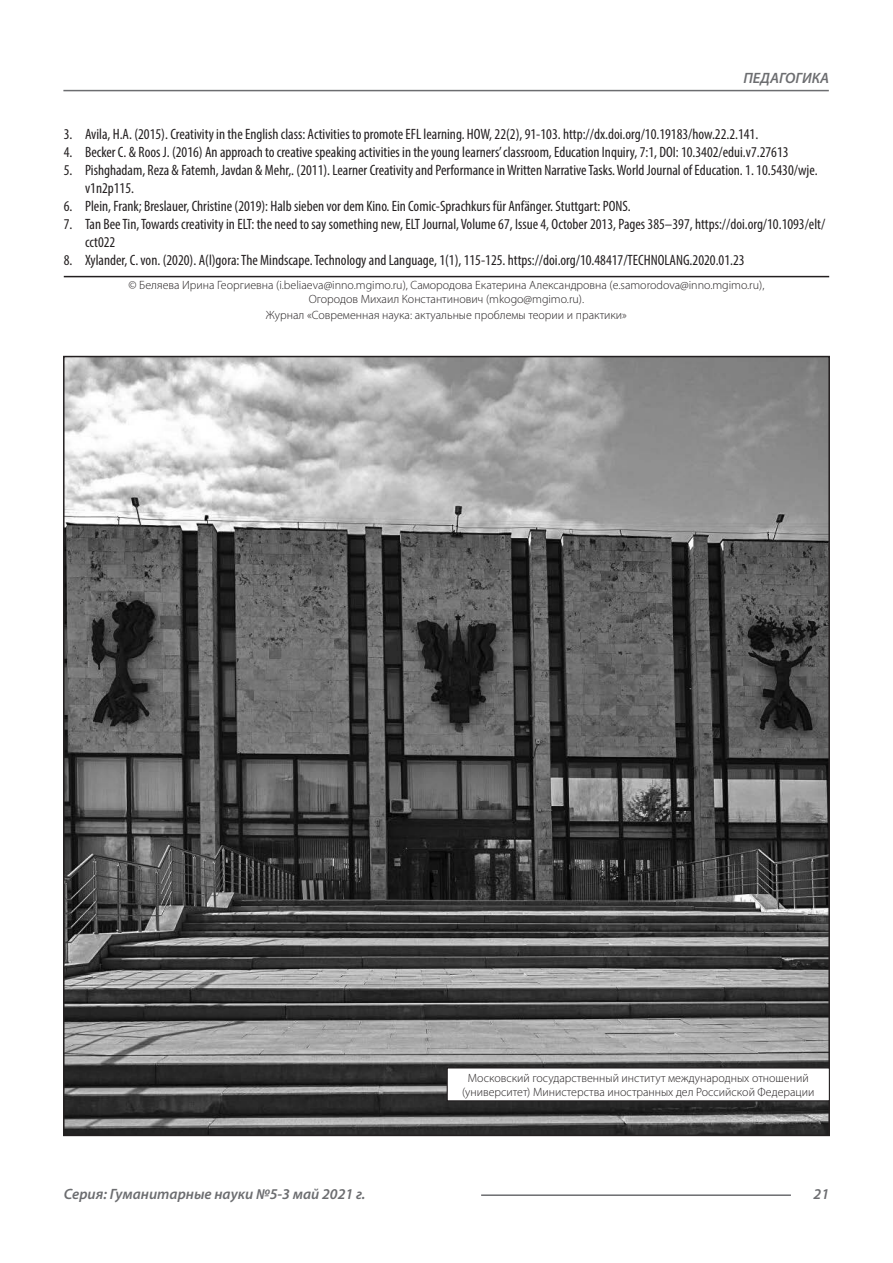
<style>
.page{position:relative;width:893px;height:1263px;background:#fff}
.page>*{position:absolute;margin:0;border:0;box-sizing:border-box;transform-origin:0 0}
.t1{font:condensed 15px/18px "Myriad Pro";color:#231f20}
.t2{font:italic 600 15px "Myriad Pro";color:#6c6d70}
.Автор_копирайт{font:300 12px/14.4px "Myriad Pro";color:#231f20;text-align:center}
</style>
<div class="page">
<hr style="left:63px;top:90px;width:766px;height:1px;background:#6c6d70">
<hr style="left:481px;top:1194px;width:310px;height:2px;background:#6c6d70">
<hr style="left:64px;top:276px;width:765px;height:1px;background:#231f20">
<img style="left:66px;top:359px;width:761px;height:774px">
<div style="left:447px;top:1068px;width:382px;height:33px;background:#fff"></div>
<div style="left:447px;top:1067px;width:383px;height:34px;border:1px solid #231f20"></div>
<p class="t2" style="left:743px;top:69px;width:87px">ПЕДАГОГИКА</p>
<p class="t1" style="left:64px;top:125px;width:696px">3. Avila, H.A. (2015). Creativity in the English class: Activities to promote EFL learning. HOW, 22(2), 91-103. http://dx.doi.org/10.19183/how.22.2.141.</p>
<p class="t1" style="left:64px;top:143px;width:726px">4. Becker C. &amp; Roos J. (2016) An approach to creative speaking activities in the young learners’ classroom, Education Inquiry, 7:1, DOI: 10.3402/edui.v7.27613</p>
<p class="t1" style="left:85px;top:161px;width:734px;text-indent:-21px">5. Pishghadam, Reza &amp; Fatemh, Javdan &amp; Mehr,. (2011). Learner Creativity and Performance in Written Narrative Tasks. World Journal of Education. 1. 10.5430/wje. v1n2p115.</p>
<p class="t1" style="left:64px;top:197px;width:568px">6. Plein, Frank; Breslauer, Christine (2019): Halb sieben vor dem Kino. Ein Comic-Sprachkurs für Anfänger. Stuttgart: PONS.</p>
<p class="t1" style="left:85px;top:215px;width:742px;text-indent:-21px">7. Tan Bee Tin, Towards creativity in ELT: the need to say something new, ELT Journal, Volume 67, Issue 4, October 2013, Pages 385–397, https://doi.org/10.1093/elt/ cct022</p>
<p class="t1" style="left:64px;top:251px;width:682px">8. Xylander, C. von. (2020). A(l)gora: The Mindscape. Technology and Language, 1(1), 115-125. https://doi.org/10.48417/TECHNOLANG.2020.01.23</p>
<p class="Автор_копирайт" style="left:129px;top:277px;width:637px">© Беляева Ирина Георгиевна (i.beliaeva@inno.mgimo.ru), Самородова Екатерина Александровна (e.samorodova@inno.mgimo.ru),<br>Огородов Михаил Константинович (mkogo@mgimo.ru).</p>
<p class="Автор_копирайт" style="left:266px;top:308px;width:363px">Журнал «Современная наука: актуальные проблемы теории и практики»</p>
<p class="Автор_копирайт" style="left:462px;top:1070px;width:354px">Московский государственный институт международных отношений (университет) Министерства иностранных дел Российской Федерации</p>
<p class="t2" style="left:64px;top:1184px;width:303px">Серия: Гуманитарные науки №5-3 май 2021 г.</p>
<p class="t2" style="left:814px;top:1184px;width:17px">21</p>
</div>
